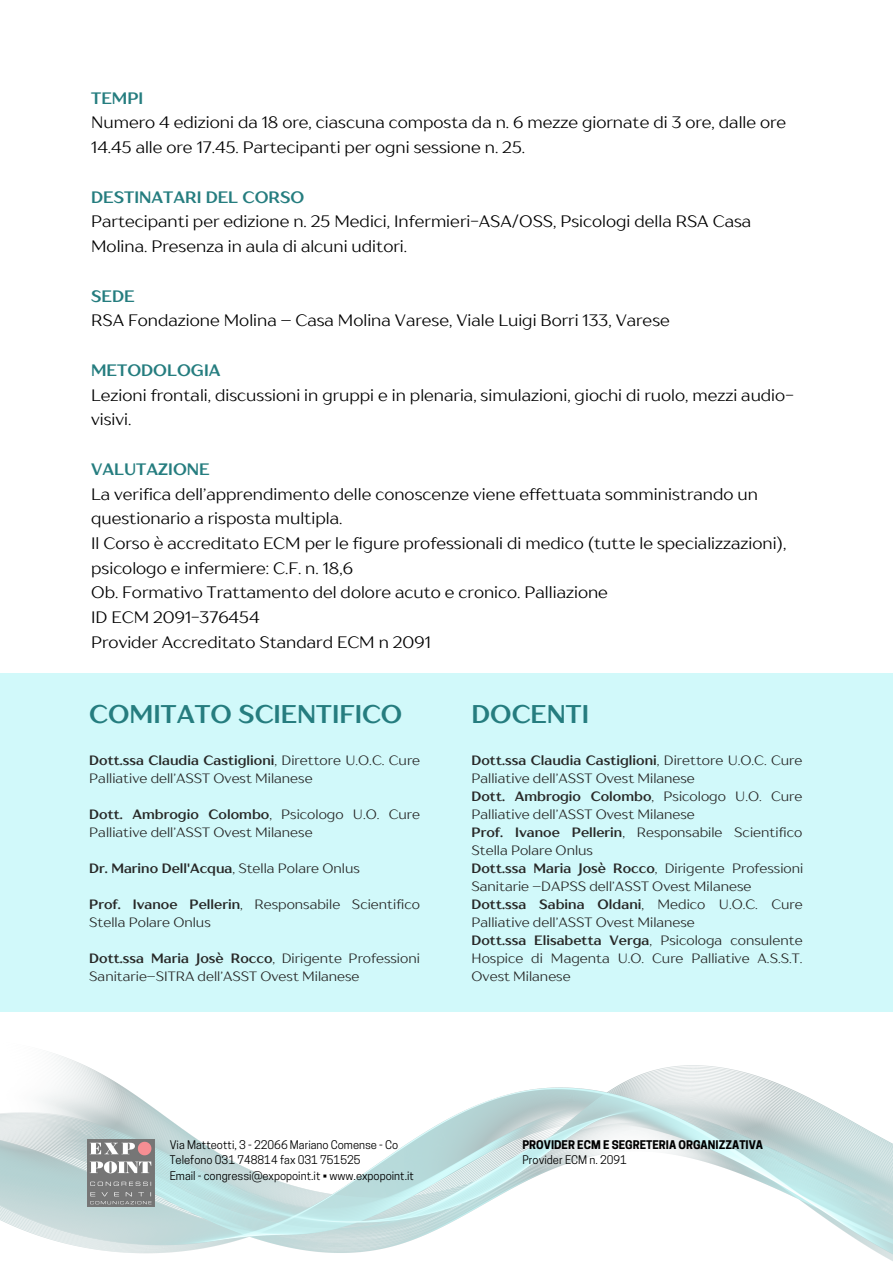
<style>
.page{position:relative;width:893px;height:1264px;background:#fff}
.page>*{position:absolute;margin:0;border:0;box-sizing:border-box;transform-origin:0 0}
.t1{font:700 25.5px "TT Drugs";color:#257d7f}
.t2{font:16.5px/24.8px "TT Drugs";color:#000}
.t3{font:700 16.5px "TT Drugs";color:#257d7f}
.t4{font:13.5px/18px "TT Drugs";color:#272827}
.t5{font:700 13.5px "TT Drugs";color:#272827}
.t6{font:11.25px/15.5px "Cooper Hewitt";color:#000}
.t7{font:700 11.25px "Cooper Hewitt";color:#000}
.s1{font-weight:700}
.s2{font-weight:400}
</style>
<div class="page">
<img style="left:0;top:1053px;width:892px;height:208px">
<img style="left:87px;top:1139px;width:68px;height:67px">
<div style="left:0;top:673px;width:892px;height:339px;background:#d1f9fa"></div>
<p class="t3" style="left:91px;top:88px;width:54px">TEMPI</p>
<p class="t2" style="left:91px;top:110px;width:696px">Numero 4 edizioni da 18 ore, ciascuna composta da n. 6 mezze giornate di 3 ore, dalle ore<br>14.45 alle ore 17.45. Partecipanti per ogni sessione n. 25.</p>
<p class="t3" style="left:91px;top:187px;width:215px">DESTINATARI DEL CORSO</p>
<p class="t2" style="left:91px;top:209px;width:661px">Partecipanti per edizione n. 25 Medici, Infermieri-ASA/OSS, Psicologi della RSA Casa<br>Molina. Presenza in aula di alcuni uditori.</p>
<p class="t3" style="left:91px;top:285px;width:45px">SEDE</p>
<p class="t2" style="left:91px;top:308px;width:580px">RSA Fondazione Molina – Casa Molina Varese, Viale Luigi Borri 133, Varese</p>
<p class="t3" style="left:91px;top:360px;width:131px">METODOLOGIA</p>
<p class="t2" style="left:91px;top:382px;width:704px">Lezioni frontali, discussioni in gruppi e in plenaria, simulazioni, giochi di ruolo, mezzi audio&shy;visivi.</p>
<p class="t3" style="left:91px;top:459px;width:120px">VALUTAZIONE</p>
<p class="t2" style="left:91px;top:481px;width:696px">La verifica dell’apprendimento delle conoscenze viene effettuata somministrando un questionario a risposta multipla.<br>Il Corso è accreditato ECM per le figure professionali di medico (tutte le specializzazioni), psicologo e infermiere: C.F. n. 18,6<br>Ob. Formativo Trattamento del dolore acuto e cronico. Palliazione<br>ID ECM 2091-376454<br>Provider Accreditato Standard ECM n 2091</p>
<h1 class="t1" style="left:89px;top:698px;width:314px">COMITATO SCIENTIFICO</h1>
<p class="t4" style="left:89px;top:751px;width:332px"><span class="s1">Dott.ssa Claudia Castiglioni</span>, Direttore U.O.C. Cure<br>Palliative dell’ASST Ovest Milanese</p>
<p class="t4" style="left:89px;top:805px;width:332px"><span class="s1">Dott. Ambrogio Colombo</span>, Psicologo U.O. Cure<br>Palliative dell’ASST Ovest Milanese</p>
<p class="t5" style="left:89px;top:860px;width:272px">Dr. Marino Dell'Acqua<span class="s2">, Stella Polare Onlus</span></p>
<p class="t4" style="left:89px;top:895px;width:332px"><span class="s1">Prof. Ivanoe Pellerin</span>, Responsabile Scientifico<br>Stella Polare Onlus</p>
<p class="t4" style="left:89px;top:949px;width:332px"><span class="s1">Dott.ssa Maria Josè Rocco</span>, Dirigente Professioni<br>Sanitarie–SITRA dell’ASST Ovest Milanese</p>
<h1 class="t1" style="left:471px;top:698px;width:119px">DOCENTI</h1>
<p class="t4" style="left:471px;top:751px;width:333px"><span class="s1">Dott.ssa Claudia Castiglioni</span>, Direttore U.O.C. Cure Palliative dell’ASST Ovest Milanese<br><span class="s1">Dott. Ambrogio Colombo</span>, Psicologo U.O. Cure Palliative dell’ASST Ovest Milanese<br><span class="s1">Prof. Ivanoe Pellerin</span>, Responsabile Scientifico Stella Polare Onlus<br><span class="s1">Dott.ssa Maria Josè Rocco</span>, Dirigente Professioni Sanitarie –DAPSS dell’ASST Ovest Milanese <span class="s1">Dott.ssa Sabina Oldani</span>, Medico U.O.C. Cure Palliative dell’ASST Ovest Milanese<br><span class="s1">Dott.ssa Elisabetta Verga</span>, Psicologa consulente Hospice di Magenta U.O. Cure Palliative A.S.S.T.<br>Ovest Milanese</p>
<p class="t6" style="left:170px;top:1138px;width:246px">Via Matteotti, 3 - 22066 Mariano Comense - Co<br>Telefono 031 748814 fax 031 751525<br>Email - congressi@expopoint.it • www.expopoint.it</p>
<p class="t7" style="left:522px;top:1140px;width:242px">PROVIDER ECM E SEGRETERIA ORGANIZZATIVA</p>
<p class="t6" style="left:522px;top:1153px;width:106px">Provider ECM n. 2091</p>
</div>
